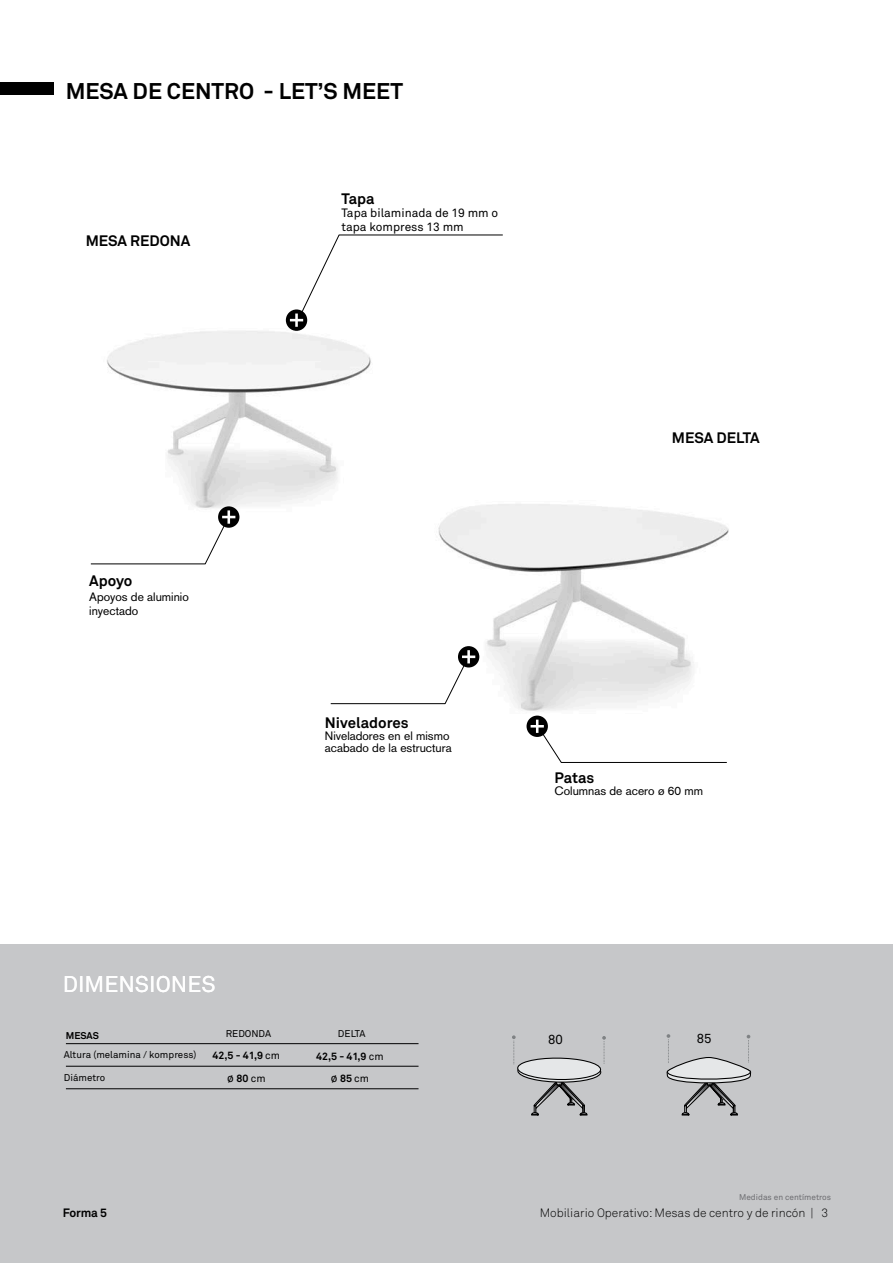
<style>
.page{position:relative;width:893px;height:1263px;background:#fff}
.page>*{position:absolute;margin:0;border:0;box-sizing:border-box;transform-origin:0 0}
.t1{font:700 22.5px "Akkurat";color:#000}
.t2{font:22.5px "Akkurat";color:#fff}
.t3{font:700 15px "Akkurat";color:#000}
.t4{font:13.2px "Akkurat";color:#000}
.t5{font:12px/12px "Akzidenz Grotesk";color:#000}
.t6{font:300 12px "Akkurat";color:#000}
.t7{font:12px/13.5px "Akkurat";color:#000}
.t8{font:700 12px "Akkurat";letter-spacing:-.02em;color:#000}
.t9{font:700 10.5px/22.5px "Akkurat";color:#000;text-align:center}
.t10{font:9.75px "Akkurat";color:#000}
.t11{font:700 9.75px "Akkurat";letter-spacing:-.005em;color:#000}
.t12{font:8.25px "Akkurat";color:#6d6d71}
.s1{font-weight:400}
.s2{font-weight:400;font-size:12px}
</style>
<div class="page">
<img style="left:366px;top:504px;width:363px;height:231px">
<img style="left:107px;top:311px;width:312px;height:243px">
<div style="left:0;top:944px;width:893px;height:319px;background:#c6c7c9"></div>
<div style="left:527px;top:716px;width:21px;height:21px;background:#000;border-radius:50%"></div>
<svg style="left:531px;top:720px;width:197px;height:43px"></svg>
<svg style="left:218px;top:506px;width:21px;height:22px"></svg>
<svg style="left:90px;top:513px;width:145px;height:52px"></svg>
<hr style="left:227px;top:510px;width:3px;height:14px;background:#fff">
<div style="left:458px;top:646px;width:21px;height:21px;background:#000;border-radius:50%"></div>
<svg style="left:330px;top:650px;width:145px;height:54px"></svg>
<div style="left:286px;top:309px;width:21px;height:22px;background:#000;border-radius:50%"></div>
<svg style="left:290px;top:234px;width:213px;height:87px"></svg>
<hr style="left:295px;top:313px;width:3px;height:14px;background:#fff">
<hr style="left:66px;top:1043px;width:353px;height:1px;background:#000">
<hr style="left:66px;top:1066px;width:353px;height:1px;background:#000">
<hr style="left:66px;top:1088px;width:353px;height:1px;background:#000">
<svg style="left:512px;top:1035px;width:94px;height:81px"></svg>
<svg style="left:666px;top:1034px;width:86px;height:82px"></svg>
<div style="left:0;top:82px;width:53px;height:13px;background:#000"></div>
<h1 class="t1" style="left:66px;top:77px;width:339px">MESA DE CENTRO - LET’S MEET</h1>
<p class="t3" style="left:86px;top:231px;width:106px">MESA REDONA</p>
<p class="t3" style="left:341px;top:189px;width:35px">Tapa</p>
<p class="t7" style="left:341px;top:206px;width:158px">Tapa bilaminada de 19 mm o tapa kompress 13 mm</p>
<p class="t3" style="left:89px;top:571px;width:45px">Apoyo</p>
<p class="t5" style="left:89px;top:589px;width:101px;line-height:14.4px">Apoyos de aluminio inyectado</p>
<h1 class="t2" style="left:63px;top:970px;width:154px">DIMENSIONES</h1>
<p class="t3" style="left:325px;top:713px;width:85px">Niveladores</p>
<p class="t5" style="left:325px;top:729px;width:128px">Niveladores en el mismo acabado de la estructura</p>
<p class="t11" style="left:66px;top:1029px;width:35px">MESAS</p>
<p class="t10" style="left:226px;top:1027px;width:47px">REDONDA</p>
<p class="t10" style="left:338px;top:1027px;width:29px">DELTA</p>
<p class="t10" style="left:64px;top:1049px;width:134px">Altura (melamina / kompress)</p>
<p class="t10" style="left:64px;top:1071px;width:43px">Diámetro</p>
<p class="t9" style="left:213px;top:1044px;width:69px">42,5 - 41,9 <span class="s1">cm </span><span class="s2">ø</span> 80 <span class="s1">cm</span></p>
<p class="t9" style="left:316px;top:1045px;width:69px">42,5 - 41,9 <span class="s1">cm </span><span class="s2">ø</span> 85 <span class="s1">cm</span></p>
<p class="t3" style="left:672px;top:428px;width:89px">MESA DELTA</p>
<p class="t3" style="left:554px;top:768px;width:41px">Patas</p>
<p class="t5" style="left:554px;top:785px;width:150px">Columnas de acero ø 60 mm</p>
<p class="t4" style="left:548px;top:1031px;width:16px">80</p>
<p class="t4" style="left:697px;top:1030px;width:16px">85</p>
<p class="t12" style="left:739px;top:1192px;width:93px">Medidas en centímetros</p>
<p class="t8" style="left:63px;top:1205px;width:46px">Forma 5</p>
<p class="t6" style="left:540px;top:1205px;width:290px">Mobiliario Operativo: Mesas de centro y de rincón | 3</p>
</div>
